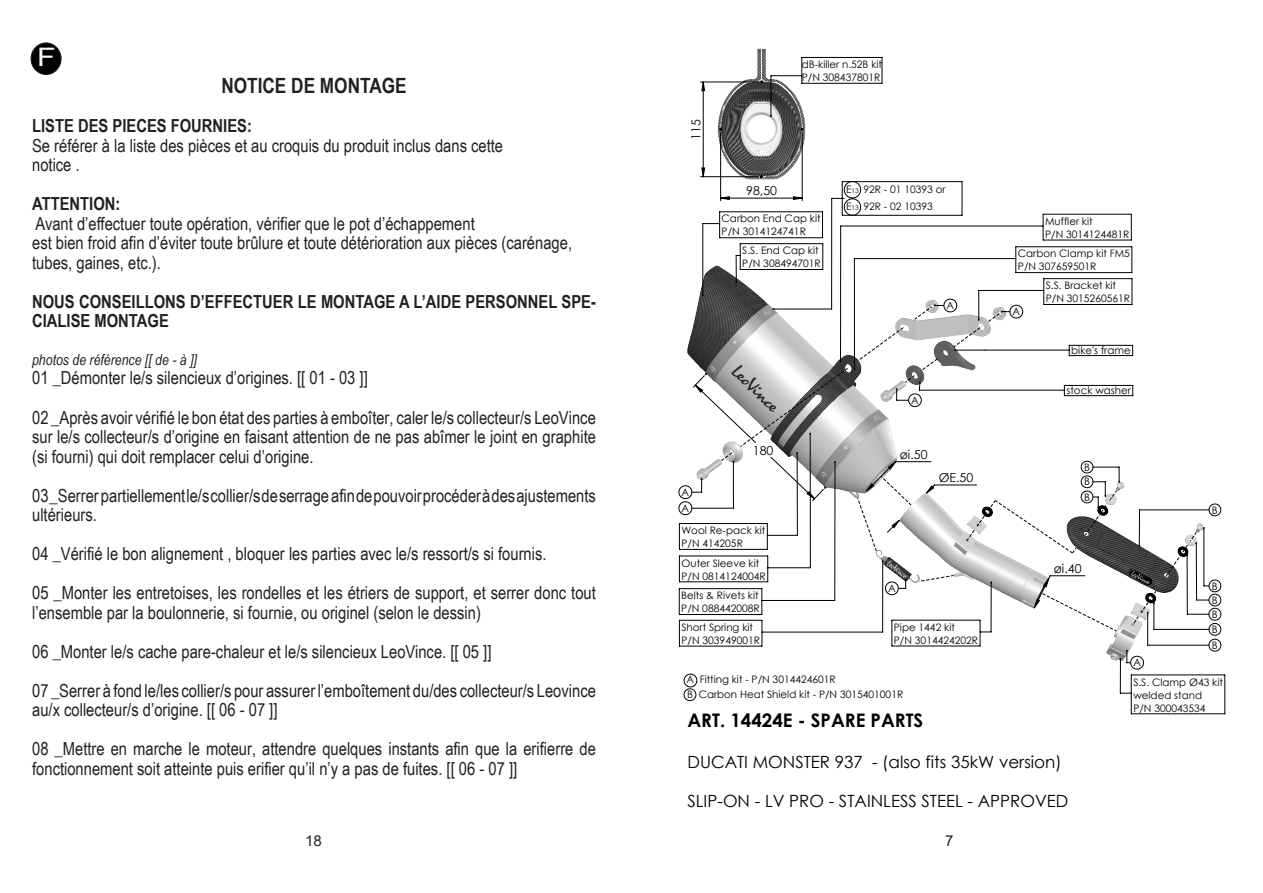
<style>
.page{position:relative;width:1263px;height:893px;background:#fff}
.page>*{position:absolute;margin:0;border:0;box-sizing:border-box;transform-origin:0 0}
.t1{font:25.5px "Arial";color:#fff;scale:1.19 1}
.t2{font:700 21px "Arial Narrow";color:#231f20}
.t3{font:700 18.75px "Century Gothic";color:#000}
.t4{font:18px/19.5px "Arial Narrow";color:#231f20}
.t5{font:700 18px/19.5px "Arial Narrow";color:#231f20}
.t6{font:16.8px "Century Gothic";color:#000}
.t7{font:italic 15px "Arial Narrow";color:#231f20}
.t8{font:15px "Arial";color:#231f20}
.t9{font:12.3px "Century Gothic";color:#000}
.t10{font:10.35px/12.9px "Century Gothic";color:#000}
.s1{font-size:6.6px}
</style>
<div class="page">
<div style="left:31px;top:43px;width:30px;height:32px;background:#000001;border-radius:50%"></div>
<div style="left:31px;top:43px;width:30px;height:32px;border:1px solid #231f20;border-radius:50%"></div>
<svg style="left:679px;top:57px;width:546px;height:657px"></svg>
<hr style="left:700px;top:176px;width:59px;height:1px;background:#000">
<hr style="left:700px;top:82px;width:59px;height:1px;background:#000">
<svg style="left:701px;top:115px;width:504px;height:545px"></svg>
<svg style="left:693px;top:368px;width:155px;height:133px"></svg>
<svg style="left:701px;top:81px;width:4px;height:96px"></svg>
<svg style="left:720px;top:196px;width:83px;height:4px"></svg>
<svg style="left:857px;top:461px;width:260px;height:171px"></svg>
<p class="t1" style="left:37px;top:40px;width:17px">F</p>
<p class="t2" style="left:221px;top:70px;width:187px">NOTICE DE MONTAGE</p>
<p class="t5" style="left:32px;top:115px;width:221px">LISTE DES PIECES FOURNIES:</p>
<p class="t4" style="left:32px;top:135px;width:472px">Se référer à la liste des pièces et au croquis du produit inclus dans cette</p>
<p class="t4" style="left:32px;top:155px;width:49px">notice .</p>
<p class="t5" style="left:32px;top:193px;width:90px">ATTENTION:</p>
<p class="t4" style="left:35px;top:213px;width:441px">Avant d’effectuer toute opération, vérifier que le pot d’échappement</p>
<p class="t4" style="left:32px;top:233px;width:541px">est bien froid afin d’éviter toute brûlure et toute détérioration aux pièces (carénage,</p>
<p class="t4" style="left:32px;top:252px;width:130px">tubes, gaines, etc.).</p>
<p class="t5" style="left:32px;top:291px;width:565px">NOUS CONSEILLONS D’EFFECTUER LE MONTAGE A L’AIDE PERSONNEL SPE-<br>CIALISE MONTAGE</p>
<p class="t7" style="left:32px;top:349px;width:166px">photos de référence [[ de - à ]]</p>
<p class="t4" style="left:32px;top:368px;width:337px">01 _Démonter le/s silencieux d’origines. [[ 01 - 03 ]]</p>
<p class="t4" style="left:32px;top:407px;width:565px;text-align:justify">02 _Après avoir vérifié le bon état des parties à emboîter, caler le/s collecteur/s LeoVince sur le/s collecteur/s d’origine en faisant attention de ne pas abîmer le joint en graphite (si fourni) qui doit remplacer celui d’origine.</p>
<p class="t4" style="left:32px;top:485px;width:565px">03 _Serrer partiellement le/s collier/s de serrage afin de pouvoir procéder à des ajustements ultérieurs.</p>
<p class="t4" style="left:32px;top:543px;width:516px">04 _Vérifié le bon alignement , bloquer les parties avec le/s ressort/s si fournis.</p>
<p class="t4" style="left:32px;top:582px;width:565px">05 _Monter les entretoises, les rondelles et les étriers de support, et serrer donc tout l’ensemble par la boulonnerie, si fournie, ou originel (selon le dessin)</p>
<p class="t4" style="left:32px;top:641px;width:461px">06 _Monter le/s cache pare-chaleur et le/s silencieux LeoVince. [[ 05 ]]</p>
<p class="t4" style="left:32px;top:680px;width:565px">07 _Serrer à fond le/les collier/s pour assurer l’emboîtement du/des collecteur/s Leovince au/x collecteur/s d’origine. [[ 06 - 07 ]]</p>
<p class="t4" style="left:32px;top:738px;width:565px">08 _Mettre en marche le moteur, attendre quelques instants afin que la erifierre de fonctionnement soit atteinte puis erifier qu’il n’y a pas de fuites. [[ 06 - 07 ]]</p>
<p class="t9" style="left:687px;top:140px;width:22px;rotate:-90deg">115</p>
<p class="t10" style="left:802px;top:58px;width:82px">dB-killer n.52B kit<br>P/N 308437801R</p>
<p class="t9" style="left:746px;top:182px;width:32px">98,50</p>
<p class="t10" style="left:846px;top:180px;width:101px;line-height:17.2px">E<span class="s1">13</span> 92R - 01 10393 or<br>E<span class="s1">13</span> 92R - 02 10393</p>
<p class="t10" style="left:722px;top:212px;width:100px">Carbon End Cap kit<br>P/N 3014124741R</p>
<p class="t10" style="left:742px;top:244px;width:80px">S.S. End Cap kit<br>P/N 308494701R</p>
<p class="t10" style="left:946px;top:299px;width:9px">A</p>
<p class="t10" style="left:682px;top:484px;width:9px;line-height:16px">A<br>A</p>
<p class="t9" style="left:753px;top:441px;width:22px">180</p>
<p class="t10" style="left:911px;top:393px;width:9px">A</p>
<p class="t9" style="left:900px;top:446px;width:29px">øi.50</p>
<p class="t9" style="left:939px;top:469px;width:36px">ØE.50</p>
<p class="t10" style="left:681px;top:524px;width:85px">Wool Re-pack kit<br>P/N 414205R</p>
<p class="t10" style="left:681px;top:556px;width:86px">Outer Sleeve kit<br>P/N 0814124004R</p>
<p class="t10" style="left:681px;top:589px;width:80px">Belts &amp; Rivets kit<br>P/N 088442008R</p>
<p class="t10" style="left:888px;top:582px;width:9px">A</p>
<p class="t10" style="left:681px;top:620px;width:80px">Short Spring kit<br>P/N 303949001R</p>
<p class="t10" style="left:894px;top:620px;width:86px">Pipe 1442 kit<br>P/N 3014424202R</p>
<p class="t10" style="left:1045px;top:215px;width:86px">Muffler kit<br>P/N 3014124481R</p>
<p class="t10" style="left:1018px;top:247px;width:113px">Carbon Clamp kit FM5<br>P/N 307659501R</p>
<p class="t10" style="left:1012px;top:305px;width:9px">A</p>
<p class="t10" style="left:1046px;top:279px;width:86px">S.S. Bracket kit<br>P/N 3015260561R</p>
<p class="t10" style="left:1071px;top:344px;width:61px">bike's frame</p>
<p class="t10" style="left:1066px;top:384px;width:66px">stock washer</p>
<p class="t10" style="left:1084px;top:459px;width:7px;line-height:15px;text-align:justify">B B B</p>
<p class="t9" style="left:1054px;top:560px;width:29px">øi.40</p>
<p class="t10" style="left:1133px;top:656px;width:9px">A</p>
<p class="t10" style="left:1212px;top:503px;width:7px">B</p>
<p class="t10" style="left:1212px;top:579px;width:7px;line-height:14.1px;text-align:justify">B B B</p>
<p class="t10" style="left:1212px;top:638px;width:7px">B</p>
<p class="t10" style="left:1212px;top:623px;width:7px">B</p>
<p class="t10" style="left:687px;top:672px;width:218px;line-height:14.2px">A Fitting kit - P/N 3014424601R<br>B Carbon Heat Shield kit - P/N 3015401001R</p>
<p class="t3" style="left:687px;top:706px;width:237px">ART. 14424E - SPARE PARTS</p>
<p class="t6" style="left:687px;top:751px;width:376px">DUCATI MONSTER 937 - (also fits 35kW version)</p>
<p class="t6" style="left:687px;top:790px;width:382px">SLIP-ON - LV PRO - STAINLESS STEEL - APPROVED</p>
<p class="t10" style="left:1133px;top:675px;width:91px">S.S. Clamp Ø43 kit welded stand<br>P/N 300043534</p>
<p class="t8" style="left:305px;top:830px;width:18px">18</p>
<p class="t8" style="left:945px;top:830px;width:10px">7</p>
</div>
